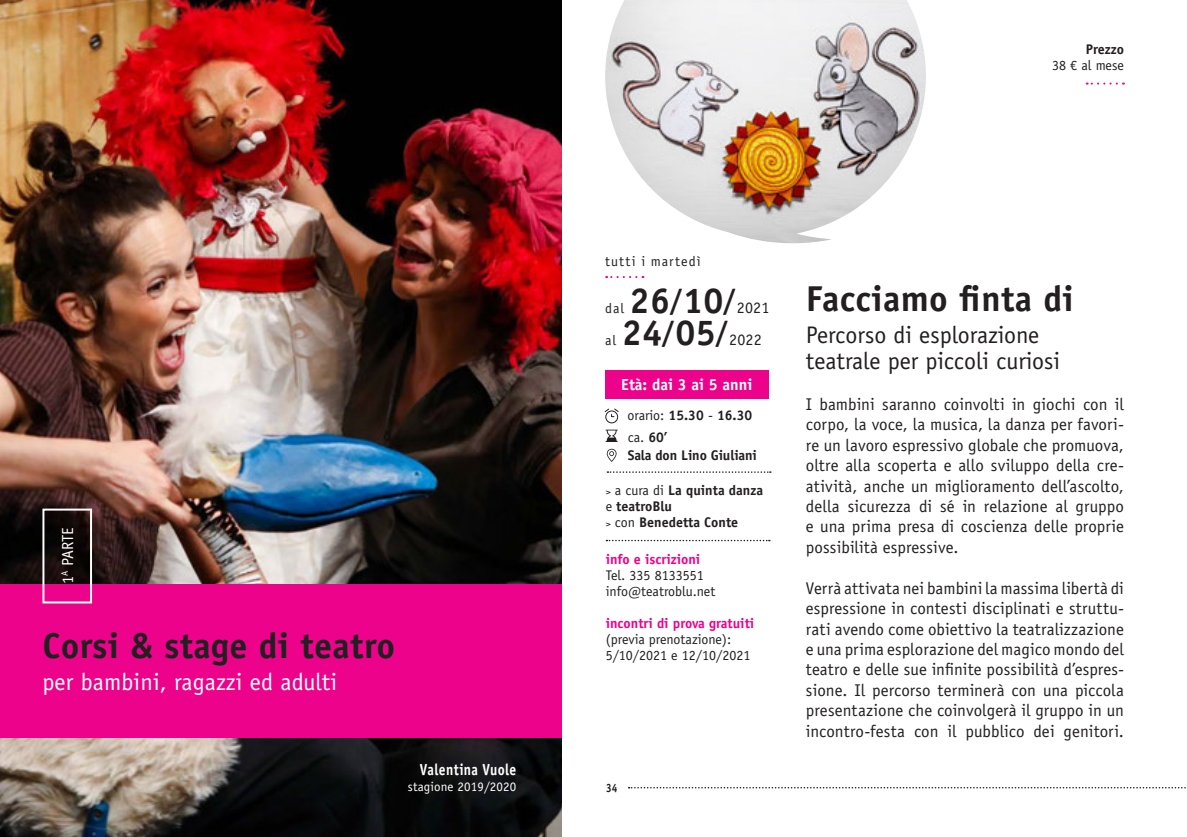
<style>
.page{position:relative;width:1187px;height:837px;background:#fff}
.page>*{position:absolute;margin:0;border:0;box-sizing:border-box;transform-origin:0 0}
.t1{font:700 36px "Officina Sans Std";letter-spacing:.01em;color:#231f20}
.t2{font:24px "Officina Sans Std";color:#231f20}
.t3{font:24px "Officina Sans Std";letter-spacing:.005em;color:#fff}
.Bodytext{font:17px/20.4px "Officina Sans Std";letter-spacing:.005em;color:#231f20;text-align:justify}
.ORARIO{font:700 16px "Officina Sans Std";color:#fff}
.Bodytext-2{font:700 16px "Officina Sans Std";letter-spacing:.025em;color:#fff;scale:.85 1}
.t4{font:16px "Officina Sans Std";color:#fff}
.JOB{font:14px/16px "Officina Sans Std";color:#231f20}
.JOB-2{font:700 14px/16px "Officina Sans Std";color:#231f20}
.JOB-3{font:700 14px "Officina Sans Std";color:#ed028c}
.JOB-4{font:14px "Officina Sans Std";letter-spacing:.08em;color:#231f20}
.Bodytext-3{font:13px "Officina Sans Std";letter-spacing:.01em;color:#fff}
.Bodytext-4{font:700 12px "Officina Sans Std";color:#231f20;scale:.85 1}
.s1{font-size:28px}
.s2{font-weight:400;font-size:16px}
.s3{font-weight:400}
.s4{font-weight:700}
.s5{font-weight:400;font-size:10px}
.s6{font-weight:700;color:#ed028c}
</style>
<div class="page">
<img style="left:0;top:0;width:561px;height:836px">
<svg style="left:1087px;top:83px;width:30px;height:2px"></svg>
<div style="left:605px;top:370px;width:164px;height:29px;background:#ed028c"></div>
<svg style="left:606px;top:276px;width:30px;height:2px"></svg>
<svg style="left:606px;top:429px;width:12px;height:13px"></svg>
<div style="left:605px;top:410px;width:13px;height:13px;border:1px solid #231f20;border-radius:50%"></div>
<svg style="left:604px;top:408px;width:15px;height:9px"></svg>
<svg style="left:606px;top:539px;width:164px;height:2px"></svg>
<svg style="left:607px;top:471px;width:164px;height:1px"></svg>
<svg style="left:606px;top:448px;width:11px;height:13px"></svg>
<img style="left:605px;top:0;width:321px;height:243px">
<div style="left:0;top:584px;width:561px;height:153px;background:#ed028c"></div>
<div style="left:42px;top:508px;width:50px;height:95px;border:2px solid #fff"></div>
<svg style="left:629px;top:787px;width:557px;height:1px"></svg>
<p class="JOB-2" style="left:1086px;top:41px;width:40px">Prezzo</p>
<p class="JOB" style="left:1052px;top:57px;width:73px">38 € al mese</p>
<p class="t4" style="left:58px;top:584px;width:58px;rotate:-90deg">1<sup>A</sup> PARTE</p>
<p class="t1" style="left:42px;top:623px;width:354px">Corsi &amp; stage di teatro</p>
<p class="t3" style="left:42px;top:668px;width:296px">per bambini, ragazzi ed adulti</p>
<p class="JOB-4" style="left:605px;top:253px;width:97px">tutti i martedì</p>
<p class="JOB" style="left:605px;top:300px;width:20px">dal</p>
<p class="t1" style="left:630px;top:278px;width:141px">26<span class="s1">/</span>10<span class="s1">/</span><span class="s2">2021</span></p>
<p class="JOB" style="left:605px;top:332px;width:13px">al</p>
<p class="t1" style="left:622px;top:310px;width:141px">24<span class="s1">/</span>05<span class="s1">/</span><span class="s2">2022</span></p>
<p class="ORARIO" style="left:621px;top:374px;width:133px">Età: dai 3 ai 5 anni</p>
<p class="JOB-2" style="left:628px;top:407px;width:126px"><span class="s3">orario:</span> 15.30 <span class="s3">-</span> 16.30</p>
<p class="JOB" style="left:628px;top:428px;width:41px">ca. <span class="s4">60’</span></p>
<p class="JOB-2" style="left:628px;top:447px;width:131px">Sala don Lino Giuliani</p>
<p class="JOB-2" style="left:606px;top:482px;width:159px"><span class="s5">&gt;</span> <span class="s3">a cura di</span> La quinta danza <span class="s3">e</span> teatroBlu</p>
<p class="JOB-2" style="left:606px;top:514px;width:134px"><span class="s5">&gt;</span> <span class="s3">con</span> Benedetta Conte</p>
<p class="JOB-3" style="left:606px;top:550px;width:96px">info e iscrizioni</p>
<p class="JOB" style="left:606px;top:567px;width:99px">Tel. 335 8133551</p>
<p class="JOB" style="left:606px;top:583px;width:111px">info@teatroblu.net</p>
<p class="JOB" style="left:606px;top:615px;width:150px"><span class="s6">incontri di prova gratuiti </span>(previa prenotazione):<br>5/10/2021 e 12/10/2021</p>
<p class="Bodytext-2" style="left:420px;top:759px;width:115px">Valentina Vuole</p>
<p class="Bodytext-3" style="left:408px;top:778px;width:110px">stagione 2019/2020</p>
<p class="Bodytext-4" style="left:606px;top:780px;width:15px">34</p>
<p class="t1" style="left:806px;top:276px;width:270px">Facciamo finta di</p>
<p class="t2" style="left:806px;top:320px;width:235px">Percorso di esplorazione</p>
<p class="t2" style="left:806px;top:346px;width:256px">teatrale per piccoli curiosi</p>
<p class="Bodytext" style="left:806px;top:394px;width:320px">I bambini saranno coinvolti in giochi con il corpo, la voce, la musica, la danza per favori&shy;re un lavoro espressivo globale che promuova, oltre alla scoperta e allo sviluppo della cre&shy;atività, anche un miglioramento dell’ascolto, della sicurezza di sé in relazione al gruppo e una prima presa di coscienza delle proprie possibilità espressive.</p>
<p class="Bodytext" style="left:806px;top:577px;width:320px">Verrà attivata nei bambini la massima libertà di espressione in contesti disciplinati e struttu&shy;rati avendo come obiettivo la teatralizzazione e una prima esplorazione del magico mondo del teatro e delle sue infinite possibilità d’espres&shy;sione. Il percorso terminerà con una piccola presentazione che coinvolgerà il gruppo in un incontro-festa con il pubblico dei genitori.</p>
</div>
